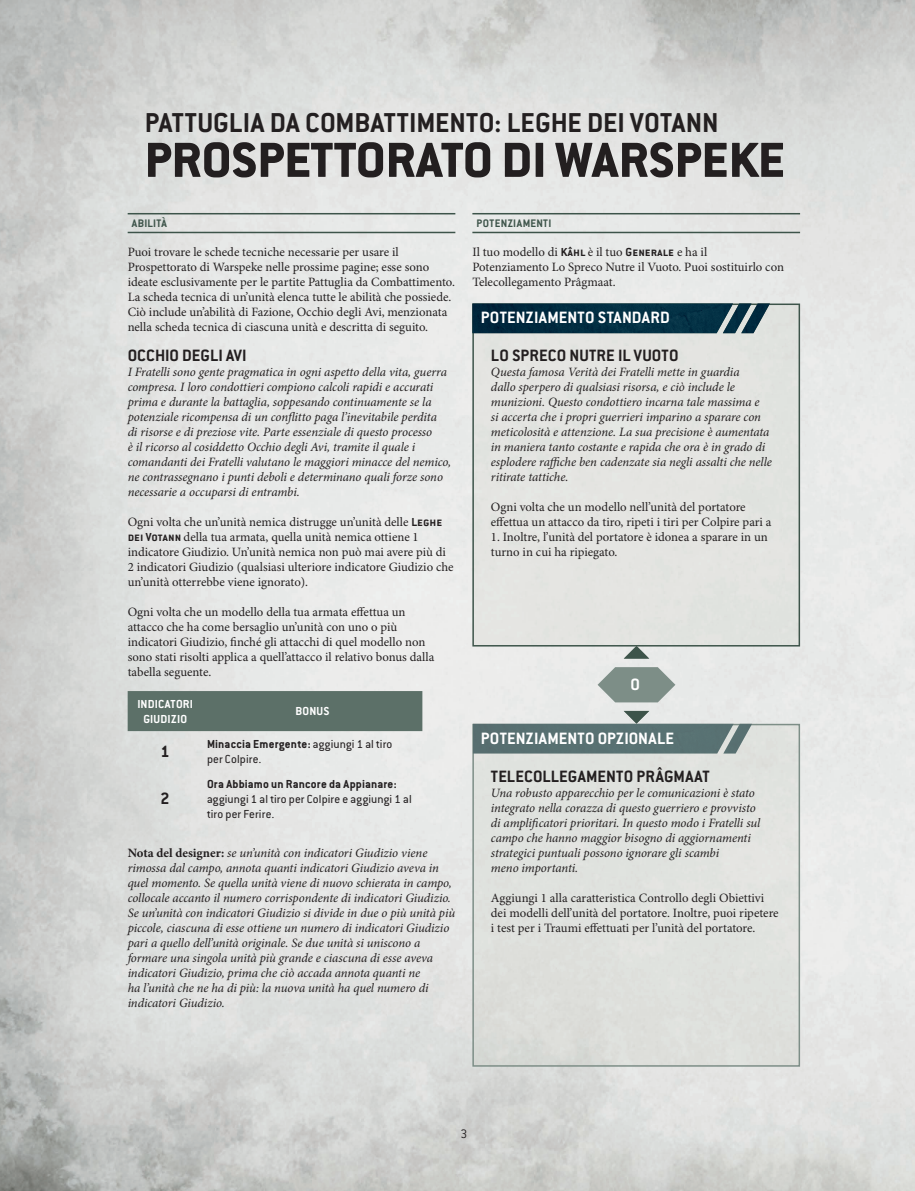
<style>
.page{position:relative;width:915px;height:1191px;background:#fff}
.page>*{position:absolute;margin:0;border:0;box-sizing:border-box;transform-origin:0 0}
.t1{font:800 54px "Conduit ITC Std";color:#231f20}
.t2{font:700 30px "Conduit ITC Std";color:#231f20}
.t3{font:700 18px "Conduit ITC Std";letter-spacing:.01em;color:#231f20}
.t4{font:700 18px "Conduit ITC Std";letter-spacing:.01em;color:#fff}
.t5{font:300 13.5px "Conduit ITC Std";color:#231f20}
.t6{font:italic 12.75px/15px "Minion Pro";letter-spacing:-.01em;color:#231f20}
.t7{font:12.75px/15px "Minion Pro";color:#231f20}
.t8{font:12.75px/15px "Conduit ITC Std";letter-spacing:.015em;color:#231f20}
.t9{font:700 12.75px "Conduit ITC Std";letter-spacing:.015em;color:#231f20}
.t10{font:700 12.75px/15px "Conduit ITC Std";letter-spacing:.01em;color:#fff;text-align:center}
.t11{font:700 12px "Conduit ITC Std";letter-spacing:.03em;color:#3d544a}
.s1{font-family:"Conduit ITC Std";font-weight:700}
.s2{font-weight:700}
.s3{font-weight:700;font-style:normal}
</style>
<div class="page">
<img style="left:0;top:0;width:914px;height:1191px">
<hr style="left:128px;top:232px;width:327px;height:1px;background:#3d544a">
<hr style="left:128px;top:213px;width:327px;height:1px;background:#3d544a">
<div style="left:128px;top:691px;width:294px;height:40px;background:#5c7068"></div>
<hr style="left:472px;top:232px;width:327px;height:1px;background:#3d544a">
<hr style="left:472px;top:213px;width:327px;height:1px;background:#3d544a">
<div style="left:473px;top:304px;width:326px;height:342px;background:#e4e4e1"></div>
<div style="left:472px;top:303px;width:327px;height:343px;border:2px solid #3d544a"></div>
<div style="left:473px;top:724px;width:326px;height:342px;background:#dfe2de"></div>
<div style="left:472px;top:724px;width:327px;height:342px;border:2px solid #7d8e87"></div>
<img style="left:472px;top:303px;width:297px;height:30px">
<svg style="left:472px;top:646px;width:279px;height:107px;background:#b8c1c0"></svg>
<h2 class="t2" style="left:145px;top:104px;width:575px">PATTUGLIA DA COMBATTIMENTO: LEGHE DEI VOTANN</h2>
<h1 class="t1" style="left:145px;top:127px;width:641px">PROSPETTORATO DI WARSPEKE</h1>
<p class="t11" style="left:132px;top:216px;width:36px">ABILITÀ</p>
<p class="t7" style="left:128px;top:245px;width:328px">Puoi trovare le schede tecniche necessarie per usare il Prospettorato di Warspeke nelle prossime pagine; esse sono ideate esclusivamente per le partite Pattuglia da Combattimento.<br>La scheda tecnica di un’unità elenca tutte le abilità che possiede.<br>Ciò include un’abilità di Fazione, Occhio degli Avi, menzionata nella scheda tecnica di ciascuna unità e descritta di seguito.</p>
<h3 class="t3" style="left:128px;top:345px;width:120px">OCCHIO DEGLI AVI</h3>
<p class="t6" style="left:128px;top:365px;width:325px">I Fratelli sono gente pragmatica in ogni aspetto della vita, guerra compresa. I loro condottieri compiono calcoli rapidi e accurati prima e durante la battaglia, soppesando continuamente se la potenziale ricompensa di un conflitto paga l’inevitabile perdita<br>di risorse e di preziose vite. Parte essenziale di questo processo<br>è il ricorso al cosiddetto Occhio degli Avi, tramite il quale i comandanti dei Fratelli valutano le maggiori minacce del nemico, ne contrassegnano i punti deboli e determinano quali forze sono necessarie a occuparsi di entrambi.</p>
<p class="t7" style="left:128px;top:515px;width:327px">Ogni volta che un’unità nemica distrugge un’unità delle <span class="s1">Leghe dei Votann</span> della tua armata, quella unità nemica ottiene 1 indicatore Giudizio. Un’unità nemica non può mai avere più di 2 indicatori Giudizio (qualsiasi ulteriore indicatore Giudizio che un’unità otterrebbe viene ignorato).</p>
<p class="t7" style="left:128px;top:605px;width:308px">Ogni volta che un modello della tua armata effettua un attacco che ha come bersaglio un’unità con uno o più indicatori Giudizio, finché gli attacchi di quel modello non sono stati risolti applica a quell’attacco il relativo bonus dalla tabella seguente.</p>
<p class="t10" style="left:137px;top:695px;width:57px">INDICATORI<br>GIUDIZIO</p>
<p class="t10" style="left:295px;top:703px;width:36px">BONUS</p>
<h3 class="t3" style="left:161px;top:740px;width:11px">1</h3>
<p class="t8" style="left:207px;top:736px;width:187px"><span class="s2">Minaccia Emergente:</span> aggiungi 1 al tiro per Colpire.</p>
<h3 class="t3" style="left:161px;top:788px;width:11px">2</h3>
<p class="t11" style="left:476px;top:216px;width:76px">POTENZIAMENTI</p>
<p class="t7" style="left:472px;top:245px;width:313px">Il tuo modello di <span class="s1">Kâhl</span> è il tuo <span class="s1">Generale</span> e ha il<br>Potenziamento Lo Spreco Nutre il Vuoto. Puoi sostituirlo con<br>Telecollegamento Prâgmaat.</p>
<h3 class="t4" style="left:480px;top:307px;width:190px">POTENZIAMENTO STANDARD</h3>
<h3 class="t3" style="left:490px;top:345px;width:189px">LO SPRECO NUTRE IL VUOTO</h3>
<p class="t6" style="left:490px;top:365px;width:282px">Questa famosa Verità dei Fratelli mette in guardia<br>dallo sperpero di qualsiasi risorsa, e ciò include le munizioni. Questo condottiero incarna tale massima e<br>si accerta che i propri guerrieri imparino a sparare con meticolosità e attenzione. La sua precisione è aumentata in maniera tanto costante e rapida che ora è in grado di esplodere raffiche ben cadenzate sia negli assalti che nelle ritirate tattiche.</p>
<p class="t7" style="left:490px;top:500px;width:282px">Ogni volta che un modello nell’unità del portatore effettua un attacco da tiro, ripeti i tiri per Colpire pari a</p>
<p class="t7" style="left:490px;top:530px;width:278px">1. Inoltre, l’unità del portatore è idonea a sparare in un turno in cui ha ripiegato.</p>
<h3 class="t4" style="left:630px;top:674px;width:11px">O</h3>
<h3 class="t4" style="left:480px;top:727px;width:195px">POTENZIAMENTO OPZIONALE</h3>
<h3 class="t3" style="left:490px;top:765px;width:220px">TELECOLLEGAMENTO PRÂGMAAT</h3>
<p class="t6" style="left:490px;top:785px;width:271px">Una robusto apparecchio per le comunicazioni è stato integrato nella corazza di questo guerriero e provvisto di amplificatori prioritari. In questo modo i Fratelli sul campo che hanno maggior bisogno di aggiornamenti strategici puntuali possono ignorare gli scambi<br>meno importanti.</p>
<p class="t7" style="left:490px;top:890px;width:289px">Aggiungi 1 alla caratteristica Controllo degli Obiettivi dei modelli dell’unità del portatore. Inoltre, puoi ripetere i test per i Traumi effettuati per l’unità del portatore.</p>
<p class="t9" style="left:207px;top:776px;width:191px">Ora Abbiamo un Rancore da Appianare:</p>
<p class="t8" style="left:207px;top:791px;width:206px">aggiungi 1 al tiro per Colpire e aggiungi 1 al tiro per Ferire.</p>
<p class="t6" style="left:128px;top:845px;width:329px"><span class="s3">Nota del designer:</span> se un’unità con indicatori Giudizio viene rimossa dal campo, annota quanti indicatori Giudizio aveva in quel momento. Se quella unità viene di nuovo schierata in campo, collocale accanto il numero corrispondente di indicatori Giudizio.<br>Se un’unità con indicatori Giudizio si divide in due o più unità più piccole, ciascuna di esse ottiene un numero di indicatori Giudizio pari a quello dell’unità originale. Se due unità si uniscono a formare una singola unità più grande e ciascuna di esse aveva indicatori Giudizio, prima che ciò accada annota quanti ne<br>ha l’unità che ne ha di più: la nuova unità ha quel numero di indicatori Giudizio.</p>
<p class="t5" style="left:460px;top:1126px;width:8px">3</p>
</div>
